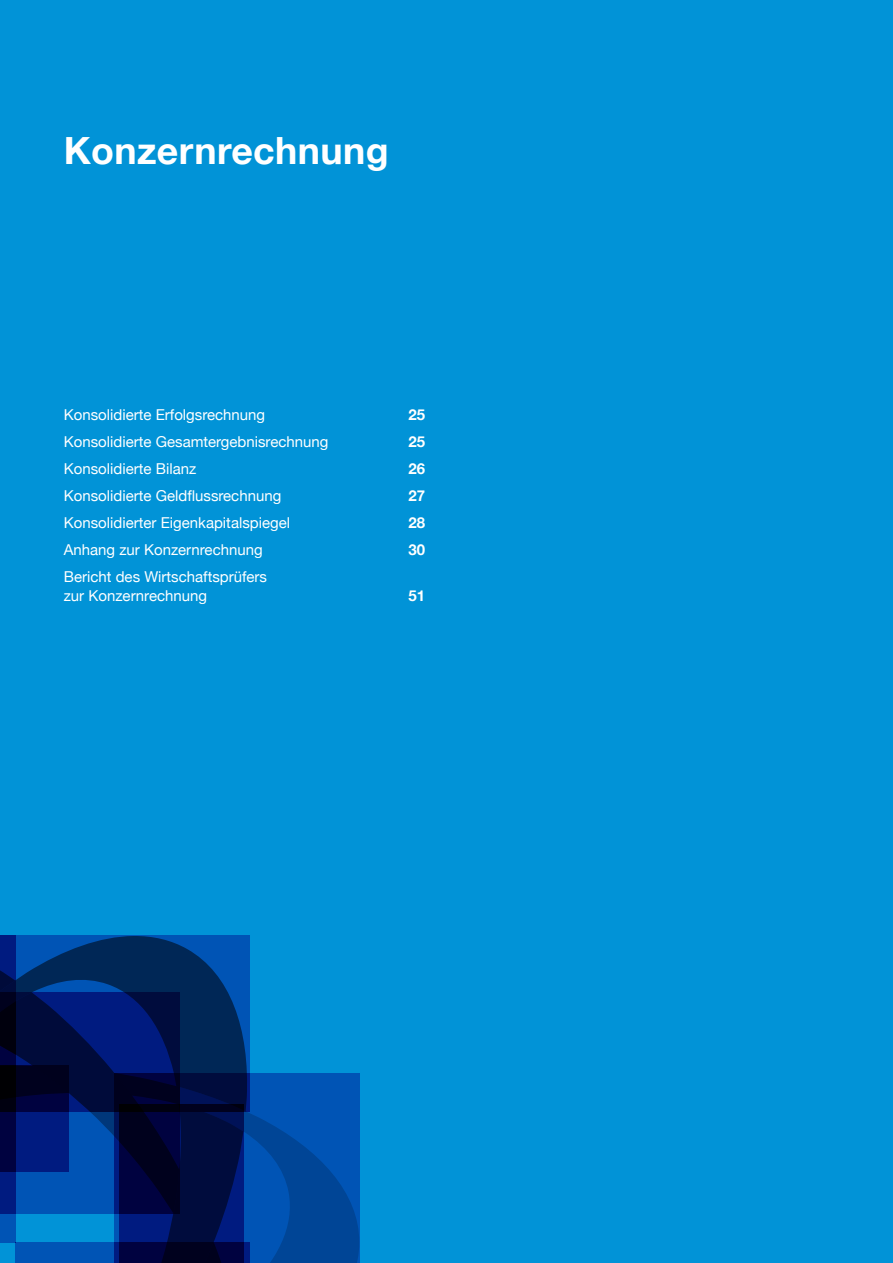
<style>
.page{position:relative;width:893px;height:1263px;background:#0193d7}
.page>*{position:absolute;margin:0;border:0;box-sizing:border-box;transform-origin:0 0}
.t1{font:700 37.5px "Helvetica Neue";letter-spacing:.01em;color:#fff}
.t2{font:15px/19.5px "Helvetica Neue";color:#fff}
.t3{font:700 15px "Helvetica Neue";color:#fff}
</style>
<div class="page">
<svg style="left:250px;top:1073px;width:109px;height:190px;background:#004ea8"></svg>
<svg style="left:0;top:936px;width:250px;height:327px;background:#002365"></svg>
<h1 class="t1" style="left:64px;top:121px;width:326px">Konzernrechnung</h1>
<p class="t2" style="left:64px;top:405px;width:203px">Konsolidierte Erfolgsrechnung</p>
<p class="t3" style="left:409px;top:403px;width:18px">25</p>
<p class="t2" style="left:64px;top:432px;width:266px">Konsolidierte Gesamtergebnisrechnung</p>
<p class="t3" style="left:409px;top:430px;width:18px">25</p>
<p class="t2" style="left:64px;top:459px;width:134px">Konsolidierte Bilanz</p>
<p class="t3" style="left:409px;top:457px;width:18px">26</p>
<p class="t2" style="left:64px;top:486px;width:219px">Konsolidierte Geldflussrechnung</p>
<p class="t3" style="left:409px;top:484px;width:18px">27</p>
<p class="t2" style="left:64px;top:513px;width:228px">Konsolidierter Eigenkapitalspiegel</p>
<p class="t3" style="left:409px;top:511px;width:18px">28</p>
<p class="t2" style="left:64px;top:540px;width:200px">Anhang zur Konzernrechnung</p>
<p class="t3" style="left:409px;top:538px;width:18px">30</p>
<p class="t2" style="left:64px;top:567px;width:205px">Bericht des Wirtschaftsprüfers zur Konzernrechnung</p>
<p class="t3" style="left:409px;top:584px;width:18px">51</p>
</div>
